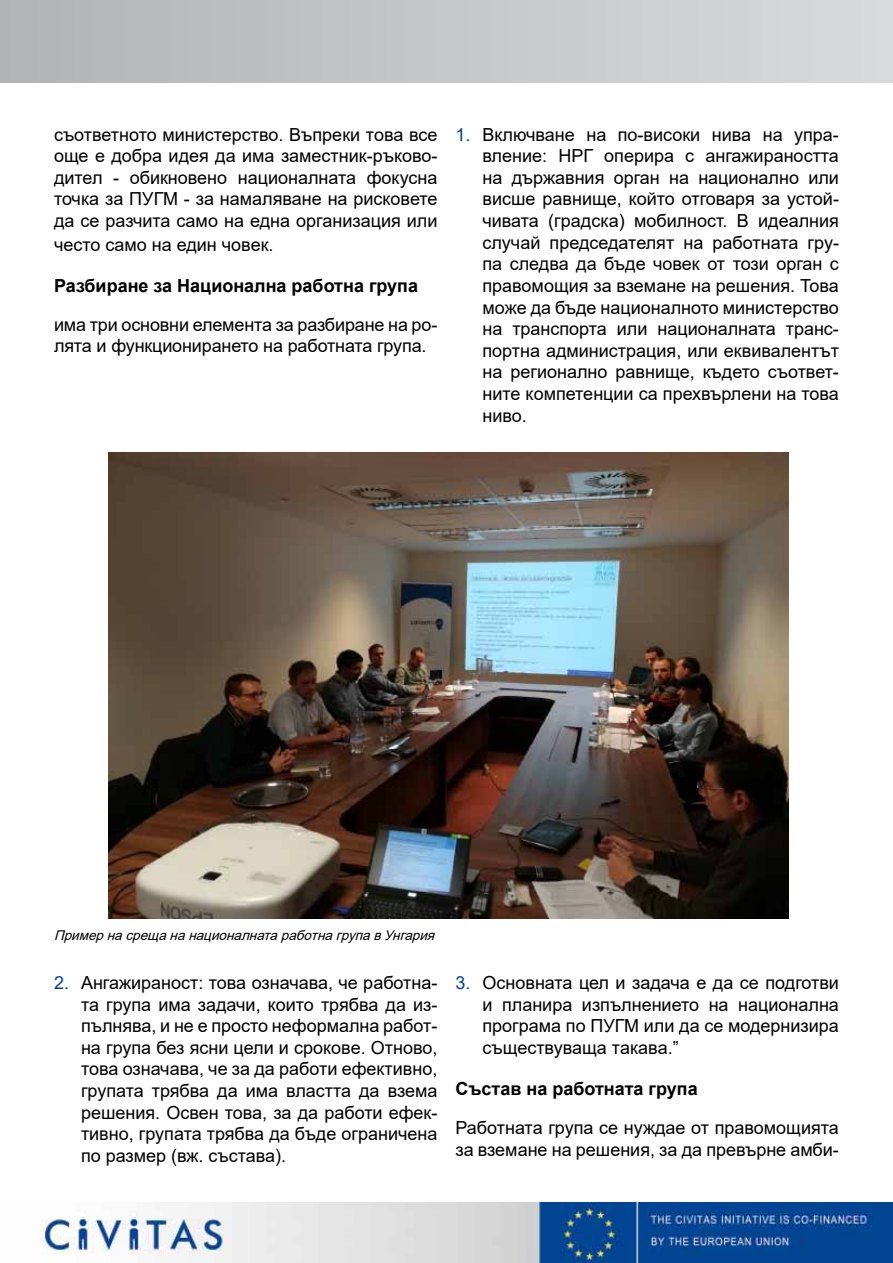
<style>
.page{position:relative;width:893px;height:1263px;background:#fff}
.page>*{position:absolute;margin:0;border:0;box-sizing:border-box;transform-origin:0 0}
.t1{font:18px/21.6px "Arial";color:#000;text-align:justify}
.t2{font:700 18px "Arial";color:#000}
.t3{font:italic 13.5px "Arial";color:#000}
.s1{color:#004494}
</style>
<div class="page">
<div style="left:0;top:0;width:893px;height:82px;background:linear-gradient(to right,#b2b3b5,#d9dadb)"></div>
<img style="left:108px;top:453px;width:681px;height:465px">
<img style="left:42px;top:1203px;width:851px;height:60px">
<p class="t1" style="left:54px;top:123px;width:385px">съответното министерство. Въпреки това все още е добра идея да има заместник-ръково&shy;дител - обикновено националната фокусна точка за ПУГМ - за намаляване на рисковете да се разчита само на една организация или</p>
<p class="t1" style="left:54px;top:234px;width:221px">често само на един човек.</p>
<p class="t2" style="left:54px;top:273px;width:366px">Разбиране за Национална работна група</p>
<p class="t1" style="left:54px;top:313px;width:385px">има три основни елемента за разбиране на ро&shy;лята и функционирането на работната група.</p>
<p class="t1" style="left:482px;top:123px;width:358px;text-indent:-27px"><span class="s1">1.</span> Включване на по-високи нива на упра&shy;вление: НРГ оперира с ангажираността на държавния орган на национално или висше равнище, който отговаря за устой&shy;чивата (градска) мобилност. В идеалния случай председателят на работната гру&shy;па следва да бъде човек от този орган с правомощия за вземане на решения. Това може да бъде националното министерство на транспорта или националната транс&shy;портна администрация, или еквивалентът на регионално равнище, където съответ&shy;ните компетенции са прехвърлени на това ниво.</p>
<p class="t3" style="left:54px;top:926px;width:387px">ПримернасрещананационалнатаработнагрупавУнгария</p>
<p class="t1" style="left:81px;top:972px;width:358px;text-indent:-27px"><span class="s1">2.</span> Ангажираност: това означава, че работна&shy;та група има задачи, които трябва да из&shy;пълнява, и не е просто неформална работ&shy;на група без ясни цели и срокове. Отново, това означава, че за да работи ефективно, групата трябва да има властта да взема решения. Освен това, за да работи ефек&shy;тивно, групата трябва да бъде ограничена по размер (вж. състава).</p>
<p class="t1" style="left:482px;top:972px;width:358px;text-indent:-27px"><span class="s1">3.</span> Основната цел и задача е да се подготви и планира изпълнението на национална програма по ПУГМ или да се модернизира съществуваща такава.”</p>
<p class="t2" style="left:455px;top:1076px;width:244px">Състав на работната група</p>
<p class="t1" style="left:455px;top:1117px;width:385px">Работната група се нуждае от правомощията за вземане на решения, за да превърне амби-</p>
</div>
